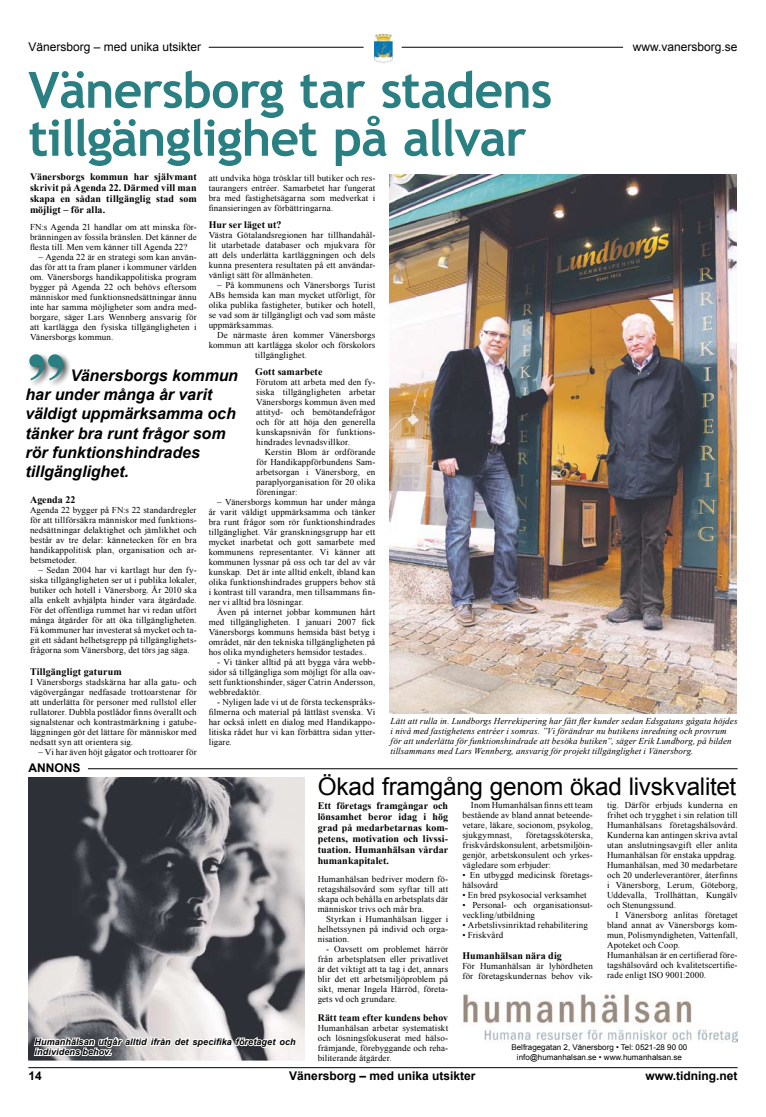
<style>
.page{position:relative;width:766px;height:1117px;background:#fff}
.page>*{position:absolute;margin:0;border:0;box-sizing:border-box;transform-origin:0 0}
.t1{font:700 80px "Times New Roman";color:#297f81}
.t2{font:700 50px/48px "Trebuchet MS";letter-spacing:-.02em;color:#297f81}
.t3{font:24.3px "Arial";letter-spacing:-.01em;color:#000}
.t4{font:italic 700 16px/19.2px "Arial";letter-spacing:-.005em;color:#000}
.t5{font:700 12px "Arial";color:#000}
.t6{font:12px "Arial";color:#000}
.t7{font:700 10px/11px "Times New Roman";letter-spacing:.005em;color:#000;text-align:justify}
.t8{font:9px/10px "Times New Roman";letter-spacing:.01em;color:#000;text-align:justify}
.t9{font:italic 9px/10px "Times New Roman";letter-spacing:.015em;color:#000}
.t10{font:italic 700 9px/10px "Arial";letter-spacing:.01em;color:#000}
.t11{font:8px/9.6px "Arial";color:#000;text-align:center}
</style>
<div class="page">
<hr style="left:401px;top:47px;width:222px;height:1px;background:#000">
<hr style="left:209px;top:47px;width:154px;height:1px;background:#000">
<hr style="left:28px;top:1067px;width:709px;height:1px;background:#000">
<img style="left:374px;top:34px;width:18px;height:28px">
<img style="left:389px;top:175px;width:347px;height:533px">
<svg style="left:389px;top:708px;width:348px;height:6px;background:#d6c6b7"></svg>
<div style="left:26px;top:351px;width:46px;height:38px;background:#000;opacity:.75"></div>
<hr style="left:88px;top:768px;width:649px;height:1px;background:#000">
<img style="left:28px;top:777px;width:277px;height:283px">
<svg style="left:33px;top:1024px;width:265px;height:34px"></svg>
<img style="left:463px;top:994px;width:274px;height:48px">
<h3 class="t6" style="left:28px;top:38px;width:174px">Vänersborg – med unika utsikter</h3>
<h3 class="t6" style="left:632px;top:38px;width:106px">www.vanersborg.se</h3>
<h2 class="t2" style="left:28px;top:66px;width:525px">Vänersborg tar stadens tillgänglighet på allvar</h2>
<p class="t7" style="left:30px;top:171px;width:168px">Vänersborgs kommun har självmant skrivit på Agenda 22. Därmed vill man skapa en sådan tillgänglig stad som möjligt – för alla.</p>
<p class="t8" style="left:30px;top:222px;width:168px">FN:s Agenda 21 handlar om att minska för&shy;bränningen av fossila bränslen. Det känner de flesta till. Men vem känner till Agenda 22?</p>
<p class="t8" style="left:30px;top:252px;width:168px;text-indent:9px">– Agenda 22 är en strategi som kan använ&shy;das för att ta fram planer i kommuner världen om. Vänersborgs handikappolitiska program bygger på Agenda 22 och behövs eftersom människor med funktionsnedsättningar ännu inte har samma möjligheter som andra med&shy;borgare, säger Lars Wennberg ansvarig för att kartlägga den fysiska tillgängligheten i Vänersborgs kommun.</p>
<p class="t8" style="left:209px;top:172px;width:168px">att undvika höga trösklar till butiker och res&shy;taurangers entréer. Samarbetet har fungerat bra med fastighetsägarna som medverkat i finansieringen av förbättringarna.</p>
<p class="t7" style="left:209px;top:218px;width:74px">Hur ser läget ut?</p>
<p class="t8" style="left:209px;top:229px;width:168px">Västra Götalandsregionen har tillhandahål&shy;lit utarbetade databaser och mjukvara för att dels underlätta kartläggningen och dels kunna presentera resultaten på ett användar&shy;vänligt sätt för allmänheten.</p>
<p class="t8" style="left:209px;top:279px;width:168px;text-indent:9px">– På kommunens och Vänersborgs Turist ABs hemsida kan man mycket utförligt, för olika publika fastigheter, butiker och hotell, se vad som är tillgängligt och vad som måste uppmärksammas.</p>
<p class="t8" style="left:217px;top:329px;width:160px">De närmaste åren kommer Vänersborgs</p>
<p class="t8" style="left:209px;top:339px;width:168px">kommun att kartlägga skolor och förskolors</p>
<p class="t8" style="left:255px;top:349px;width:53px">tillgänglighet.</p>
<p class="t7" style="left:255px;top:365px;width:69px">Gott samarbete</p>
<p class="t8" style="left:256px;top:376px;width:121px">Förutom att arbeta med den fy&shy;siska tillgängligheten arbetar Vänersborgs kommun även med attityd- och bemötandefrågor och för att höja den generella kunskapsnivån för funktions&shy;hindrades levnadsvillkor.</p>
<p class="t8" style="left:256px;top:446px;width:121px;text-indent:9px">Kerstin Blom är ordförande för Handikappförbundens Sam&shy;arbetsorgan i Vänersborg, en paraplyorganisation för 20 olika föreningar:</p>
<p class="t8" style="left:209px;top:496px;width:168px;text-indent:9px">– Vänersborgs kommun har under många år varit väldigt uppmärksamma och tänker bra runt frågor som rör funktionshindrades tillgänglighet. Vår granskningsgrupp har ett mycket inarbetat och gott samarbete med kommunens representanter. Vi känner att kommunen lyssnar på oss och tar del av vår kunskap. Det är inte alltid enkelt, ibland kan olika funktionshindrades gruppers behov stå i kontrast till varandra, men tillsammans fin&shy;ner vi alltid bra lösningar.</p>
<p class="t8" style="left:209px;top:606px;width:168px;text-indent:9px">Även på internet jobbar kommunen hårt med tillgängligheten. I januari 2007 fick Vänersborgs kommuns hemsida bäst betyg i området, när den tekniska tillgängligheten på hos olika myndigheters hemsidor testades..</p>
<p class="t8" style="left:209px;top:656px;width:168px;text-indent:9px">- Vi tänker alltid på att bygga våra webb&shy;sidor så tillgängliga som möjligt för alla oav&shy;sett funktionshinder, säger Catrin Andersson, webbredaktör.</p>
<p class="t8" style="left:209px;top:696px;width:168px;text-indent:9px">- Nyligen lade vi ut de första teckenspråks&shy;filmerna och material på lättläst svenska. Vi har också inlett en dialog med Handikappo&shy;litiska rådet hur vi kan förbättra sidan ytter&shy;ligare.</p>
<h1 class="t1" style="left:26px;top:326px;width:41px">”</h1>
<h3 class="t4" style="left:26px;top:366px;width:214px;text-indent:45px">Vänersborgs kommun har under många år varit väldigt uppmärksamma och tänker bra runt frågor som rör funktionshindrades tillgänglighet.</h3>
<p class="t7" style="left:30px;top:494px;width:47px">Agenda 22</p>
<p class="t8" style="left:30px;top:505px;width:168px">Agenda 22 bygger på FN:s 22 standardregler för att tillförsäkra människor med funktions&shy;nedsättningar delaktighet och jämlikhet och består av tre delar: kännetecken för en bra handikappolitisk plan, organisation och ar&shy;betsmetoder.</p>
<p class="t8" style="left:30px;top:565px;width:168px;text-indent:9px">– Sedan 2004 har vi kartlagt hur den fy&shy;siska tillgängligheten ser ut i publika lokaler, butiker och hotell i Vänersborg. År 2010 ska alla enkelt avhjälpta hinder vara åtgärdade.<br>För det offentliga rummet har vi redan utfört många åtgärder för att öka tillgängligheten.<br>Få kommuner har investerat så mycket och ta&shy;git ett sådant helhetsgrepp på tillgänglighets&shy;frågorna som Vänersborg, det törs jag säga.</p>
<p class="t7" style="left:30px;top:666px;width:93px">Tillgängligt gaturum</p>
<p class="t8" style="left:30px;top:677px;width:168px">I Vänersborgs stadskärna har alla gatu- och vägövergångar nedfasade trottoarstenar för att underlätta för personer med rullstol eller rullatorer. Dubbla postlådor finns överallt och signalstenar och kontrastmärkning i gatube&shy;läggningen gör det lättare för människor med nedsatt syn att orientera sig.</p>
<p class="t8" style="left:38px;top:747px;width:160px">– Vi har även höjt gågator och trottoarer för</p>
<p class="t9" style="left:390px;top:716px;width:348px">Lätt att rulla in. Lundborgs Herrekipering har fått fler kunder sedan Edsgatans gågata höjdes i nivå med fastighetens entréer i somras. ”Vi förändrar nu butikens inredning och provrum för att underlätta för funktionshindrade att besöka butiken”, säger Erik Lundborg, på bilden tillsammans med Lars Wennberg, ansvarig för projekt tillgänglighet i Vänersborg.</p>
<h3 class="t5" style="left:28px;top:760px;width:53px">ANNONS</h3>
<h3 class="t3" style="left:317px;top:770px;width:420px">Ökad framgång genom ökad livskvalitet</h3>
<p class="t8" style="left:462px;top:800px;width:132px;text-indent:9px">Inom Humanhälsan finns ett team bestående av bland annat beteende&shy;vetare, läkare, socionom, psykolog, sjukgymnast,</p>
<p class="t7" style="left:317px;top:800px;width:132px">Ett företags framgångar och lönsamhet beror idag i hög grad på medarbetarnas kom&shy;petens, motivation och livssi&shy;tuation. Humanhälsan vårdar humankapitalet.</p>
<p class="t8" style="left:317px;top:874px;width:132px">Humanhälsan bedriver modern fö&shy;retagshälsovård som syftar till att skapa och behålla en arbetsplats där människor trivs och mår bra.</p>
<p class="t8" style="left:317px;top:914px;width:132px;text-indent:9px">Styrkan i Humanhälsan ligger i helhetssynen på individ och orga&shy;nisation.</p>
<p class="t8" style="left:317px;top:944px;width:132px;text-indent:9px">- Oavsett om problemet härrör från arbetsplatsen eller privatlivet är det viktigt att ta tag i det, annars blir det ett arbetsmiljöproblem på sikt, menar Ingela Härröd, företa&shy;gets vd och grundare.</p>
<p class="t7" style="left:317px;top:1012px;width:132px">Rätt team efter kundens behov</p>
<p class="t8" style="left:317px;top:1023px;width:132px">Humanhälsan arbetar systematiskt och lösningsfokuserat med hälso&shy;främjande, förebyggande och reha&shy;biliterande åtgärder.</p>
<p class="t8" style="left:607px;top:800px;width:132px;text-align:left">tig. Därför erbjuds kunderna en frihet och trygghet i sin relation till Humanhälsans företagshälsovård.<br>Kunderna kan antingen skriva avtal utan anslutningsavgift eller anlita Humanhälsan för enstaka uppdrag.<br>Humanhälsan, med 30 medarbetare och 20 underleverantörer, återfinns i Vänersborg, Lerum, Göteborg, Uddevalla, Trollhättan, Kungälv och Stenungssund.</p>
<p class="t8" style="left:607px;top:910px;width:132px;text-align:left;text-indent:9px">I Vänersborg anlitas företaget bland annat av Vänersborgs kom&shy;mun, Polismyndigheten, Vattenfall,<br>Apoteket och Coop.<br>Humanhälsan är en certifierad före&shy;tagshälsovård och kvalitetscertifie&shy;rade enligt ISO 9001:2000.</p>
<p class="t8" style="left:462px;top:830px;width:132px;text-indent:63px">företagssköterska, friskvårdskonsulent, arbetsmiljöin&shy;genjör, arbetskonsulent och yrkes&shy;vägledare som erbjuder:</p>
<p class="t8" style="left:462px;top:870px;width:132px">• En utbyggd medicinsk företags&shy;hälsovård</p>
<p class="t8" style="left:462px;top:890px;width:126px">• En bred psykosocial verksamhet</p>
<p class="t8" style="left:462px;top:900px;width:132px">• Personal- och organisationsut&shy;veckling/utbildning</p>
<p class="t8" style="left:462px;top:920px;width:127px">• Arbetslivsinriktad rehabilitering</p>
<p class="t8" style="left:462px;top:930px;width:42px">• Friskvård</p>
<p class="t7" style="left:462px;top:950px;width:101px">Humanhälsan nära dig</p>
<p class="t8" style="left:462px;top:961px;width:132px">För Humanhälsan är lyhördheten för företagskundernas behov vik-</p>
<p class="t10" style="left:35px;top:1037px;width:262px">Humanhälsan utgår alltid ifrån det specifika företaget och individens behov.</p>
<p class="t11" style="left:511px;top:1043px;width:177px">Belfragegatan 2, Vänersborg • Tel: 0521-28 90 00 info@humanhalsan.se • www.humanhalsan.se</p>
<h3 class="t5" style="left:28px;top:1068px;width:15px">14</h3>
<h3 class="t5" style="left:289px;top:1068px;width:188px">Vänersborg – med unika utsikter</h3>
<h3 class="t5" style="left:645px;top:1068px;width:94px">www.tidning.net</h3>
</div>
